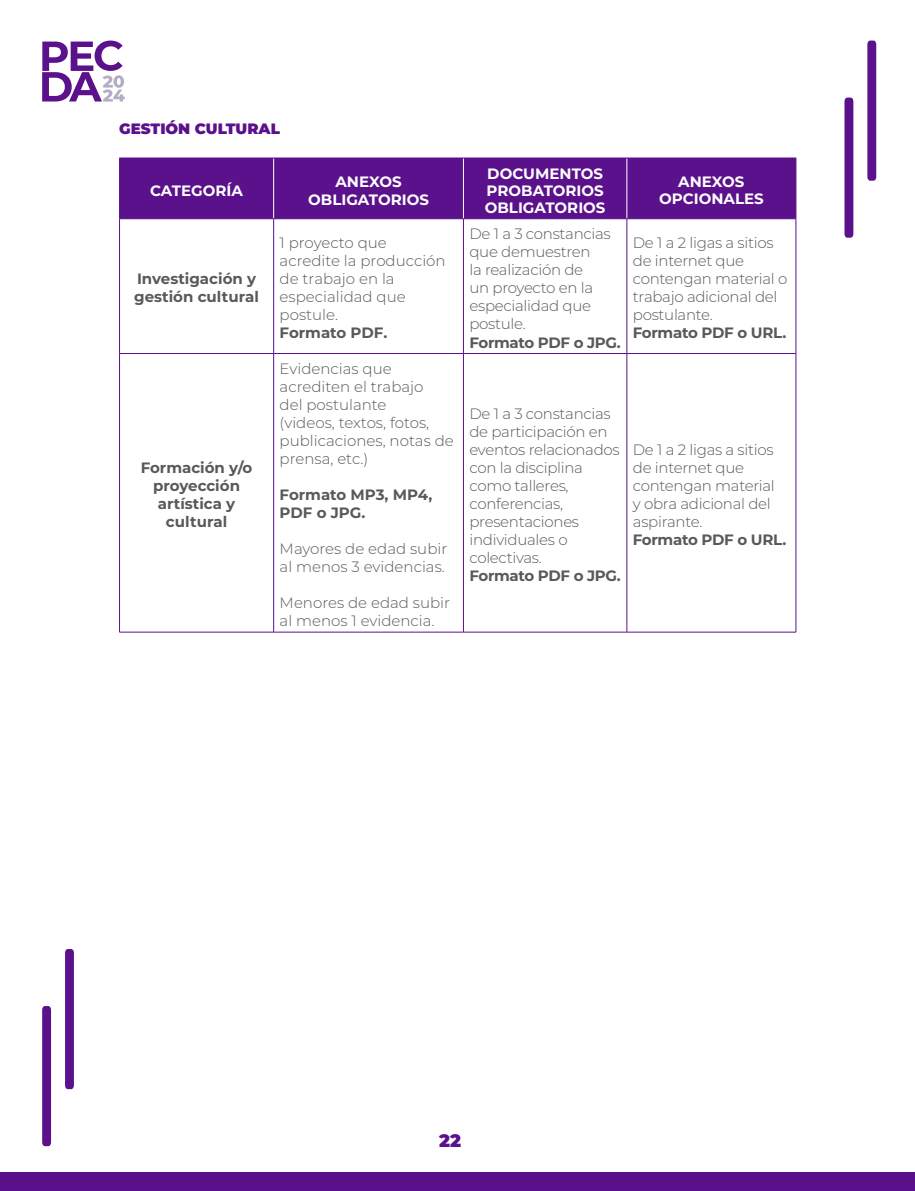
<style>
.page{position:relative;width:915px;height:1191px;background:#fff}
.page>*{position:absolute;margin:0;border:0;box-sizing:border-box;transform-origin:0 0}
.t1{font:900 18px "Montserrat";color:#5b118b}
.t2{font:300 15px/18px "Montserrat";letter-spacing:-.02em;color:#58595b}
.t3{font:300 15px/18px "Montserrat";color:#58595b}
.t4{font:700 15px/18px "Montserrat";letter-spacing:-.005em;color:#58595b}
.t5{font:700 15px/17.1px "Montserrat";color:#fff;text-align:center}
.t6{font:900 15px "Montserrat";color:#5b118b}
</style>
<div class="page">
<div style="left:0;top:1172px;width:914px;height:19px;background:#5b118b"></div>
<svg style="left:867px;top:41px;width:8px;height:140px"></svg>
<svg style="left:844px;top:98px;width:9px;height:140px"></svg>
<svg style="left:65px;top:949px;width:9px;height:140px"></svg>
<svg style="left:42px;top:1006px;width:9px;height:140px"></svg>
<svg style="left:42px;top:41px;width:83px;height:61px"></svg>
<div style="left:120px;top:159px;width:675px;height:59px;background:#5b118b"></div>
<hr style="left:119px;top:219px;width:1px;height:134px;background:#5b118b">
<hr style="left:273px;top:219px;width:1px;height:134px;background:#5b118b">
<hr style="left:463px;top:219px;width:1px;height:134px;background:#5b118b">
<hr style="left:626px;top:219px;width:1px;height:134px;background:#5b118b">
<hr style="left:795px;top:219px;width:1px;height:134px;background:#5b118b">
<hr style="left:119px;top:353px;width:154px;height:1px;background:#5b118b">
<hr style="left:119px;top:354px;width:1px;height:278px;background:#5b118b">
<hr style="left:273px;top:353px;width:190px;height:1px;background:#5b118b">
<hr style="left:273px;top:354px;width:1px;height:278px;background:#5b118b">
<hr style="left:463px;top:353px;width:163px;height:1px;background:#5b118b">
<hr style="left:463px;top:354px;width:1px;height:278px;background:#5b118b">
<hr style="left:626px;top:353px;width:169px;height:1px;background:#5b118b">
<hr style="left:626px;top:354px;width:1px;height:278px;background:#5b118b">
<hr style="left:795px;top:354px;width:1px;height:278px;background:#5b118b">
<hr style="left:119px;top:632px;width:154px;height:1px;background:#5b118b">
<hr style="left:273px;top:632px;width:190px;height:1px;background:#5b118b">
<hr style="left:463px;top:632px;width:163px;height:1px;background:#5b118b">
<hr style="left:626px;top:632px;width:169px;height:1px;background:#5b118b">
<hr style="left:273px;top:158px;width:1px;height:60px;background:#fff">
<hr style="left:463px;top:158px;width:1px;height:60px;background:#fff">
<hr style="left:626px;top:158px;width:1px;height:60px;background:#fff">
<hr style="left:119px;top:158px;width:1px;height:60px;background:#5b118b">
<hr style="left:119px;top:158px;width:154px;height:1px;background:#5b118b">
<hr style="left:273px;top:158px;width:190px;height:1px;background:#5b118b">
<hr style="left:463px;top:158px;width:163px;height:1px;background:#5b118b">
<hr style="left:626px;top:158px;width:170px;height:1px;background:#5b118b">
<hr style="left:795px;top:158px;width:1px;height:60px;background:#5b118b">
<hr style="left:119px;top:218px;width:154px;height:1px;background:#5b118b">
<hr style="left:273px;top:218px;width:190px;height:1px;background:#5b118b">
<hr style="left:463px;top:218px;width:163px;height:1px;background:#5b118b">
<hr style="left:626px;top:218px;width:170px;height:1px;background:#5b118b">
<p class="t6" style="left:119px;top:117px;width:162px">GESTIÓN CULTURAL</p>
<p class="t5" style="left:150px;top:181px;width:94px">CATEGORÍA</p>
<p class="t5" style="left:308px;top:171px;width:122px;line-height:18px">ANEXOS<br>OBLIGATORIOS</p>
<p class="t5" style="left:484px;top:164px;width:122px;text-align:left">DOCUMENTOS<br>PROBATORIOS<br>OBLIGATORIOS</p>
<p class="t5" style="left:659px;top:172px;width:106px">ANEXOS<br>OPCIONALES</p>
<p class="t4" style="left:134px;top:269px;width:126px">Investigación y gestión cultural</p>
<p class="t4" style="left:141px;top:458px;width:113px;text-align:center">Formación y/o proyección artística y cultural</p>
<p class="t3" style="left:279px;top:234px;width:167px">1 proyecto que acredite la producción de trabajo en la especialidad que postule.</p>
<p class="t4" style="left:279px;top:323px;width:109px">Formato PDF.</p>
<p class="t3" style="left:279px;top:359px;width:176px">Evidencias que acrediten el trabajo<br>del postulante<br>(videos, textos, fotos, publicaciones, notas de prensa, etc.)</p>
<p class="t4" style="left:279px;top:485px;width:154px">Formato MP3, MP4,<br>PDF o JPG.</p>
<p class="t3" style="left:279px;top:539px;width:169px">Mayores de edad subir al menos 3 evidencias.</p>
<p class="t3" style="left:279px;top:593px;width:172px">Menores de edad subir al menos 1 evidencia.</p>
<p class="t2" style="left:469px;top:225px;width:143px">De 1 a 3 constancias que demuestren<br>la realización de<br>un proyecto en la especialidad que postule.</p>
<p class="t4" style="left:469px;top:332px;width:153px">Formato PDF o JPG.</p>
<p class="t2" style="left:632px;top:234px;width:156px">De 1 a 2 ligas a sitios de internet que contengan material o trabajo adicional del postulante.</p>
<p class="t4" style="left:632px;top:323px;width:155px">Formato PDF o URL.</p>
<p class="t2" style="left:469px;top:404px;width:152px">De 1 a 3 constancias de participación en eventos relacionados con la disciplina como talleres, conferencias, presentaciones individuales o colectivas.</p>
<p class="t4" style="left:469px;top:566px;width:153px">Formato PDF o JPG.</p>
<p class="t2" style="left:632px;top:440px;width:143px">De 1 a 2 ligas a sitios de internet que contengan material y obra adicional del aspirante.</p>
<p class="t4" style="left:632px;top:530px;width:155px">Formato PDF o URL.</p>
<p class="t1" style="left:439px;top:1127px;width:23px">22</p>
</div>
